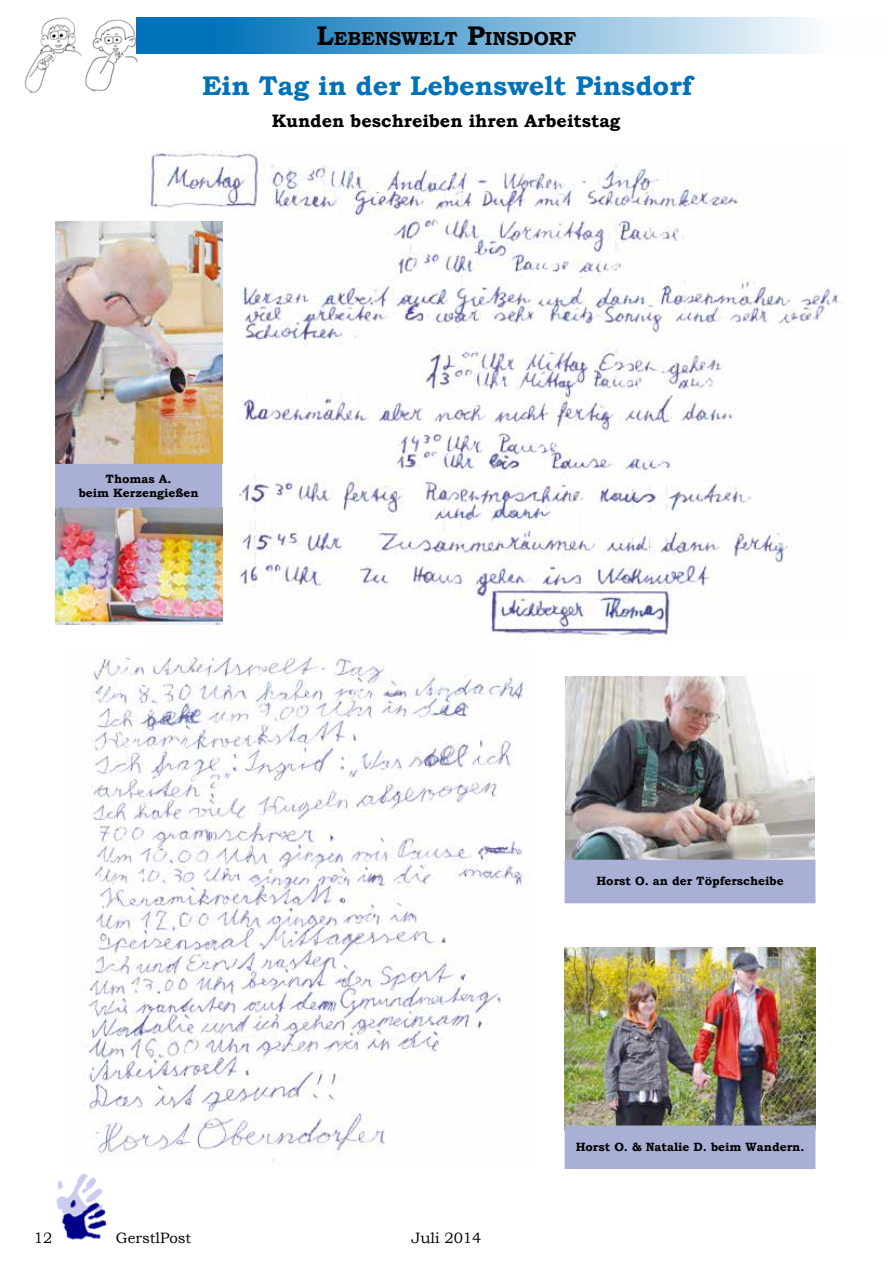
<style>
.page{position:relative;width:893px;height:1263px;background:#fff}
.page>*{position:absolute;margin:0;border:0;box-sizing:border-box;transform-origin:0 0}
.t1{font:700 27px "Bookman Old Style";color:#0072ba}
.t2{font:700 18.9px "Bookman Old Style";color:#000}
.t3{font:700 18px "Bookman Old Style";color:#000}
.t4{font:15px "Bookman Old Style";color:#000}
.t5{font:700 12px/14.4px "Bookman Old Style";color:#000;text-align:center}
.s1{font-size:27px}
</style>
<div class="page">
<img style="left:56px;top:1173px;width:51px;height:67px">
<img style="left:24px;top:17px;width:114px;height:77px">
<div style="left:136px;top:17px;width:750px;height:37px;background:linear-gradient(to right,#0065b4,#fff)"></div>
<img style="left:83px;top:656px;width:448px;height:506px">
<img style="left:145px;top:151px;width:695px;height:489px">
<img style="left:55px;top:222px;width:167px;height:242px">
<img style="left:55px;top:507px;width:167px;height:117px">
<div style="left:56px;top:465px;width:165px;height:42px;background:#aaafd5"></div>
<div style="left:55px;top:464px;width:167px;height:43px;border:2px solid #aaafd5"></div>
<img style="left:566px;top:677px;width:248px;height:183px">
<img style="left:565px;top:948px;width:250px;height:177px">
<div style="left:565px;top:860px;width:250px;height:42px;background:#aaafd5"></div>
<div style="left:565px;top:860px;width:250px;height:43px;border:2px solid #aaafd5"></div>
<div style="left:565px;top:1126px;width:250px;height:42px;background:#aaafd5"></div>
<div style="left:565px;top:1125px;width:250px;height:44px;border:2px solid #aaafd5"></div>
<h2 class="t2" style="left:317px;top:25px;width:261px"><span class="s1">L</span>EBENSWELT <span class="s1">P</span>INSDORF</h2>
<h1 class="t1" style="left:202px;top:66px;width:491px">Ein Tag in der Lebenswelt Pinsdorf</h1>
<h3 class="t3" style="left:272px;top:108px;width:350px">Kunden beschreiben ihren Arbeitstag</h3>
<p class="t5" style="left:79px;top:471px;width:121px">Thomas A.<br>beim Kerzengießen</p>
<p class="t5" style="left:596px;top:873px;width:189px">Horst O. an der Töpferscheibe</p>
<p class="t4" style="left:34px;top:1228px;width:20px">12</p>
<p class="t4" style="left:116px;top:1228px;width:77px">GerstlPost</p>
<p class="t4" style="left:411px;top:1228px;width:72px">Juli 2014</p>
<p class="t5" style="left:576px;top:1139px;width:230px">Horst O. &amp; Natalie D. beim Wandern.</p>
</div>
